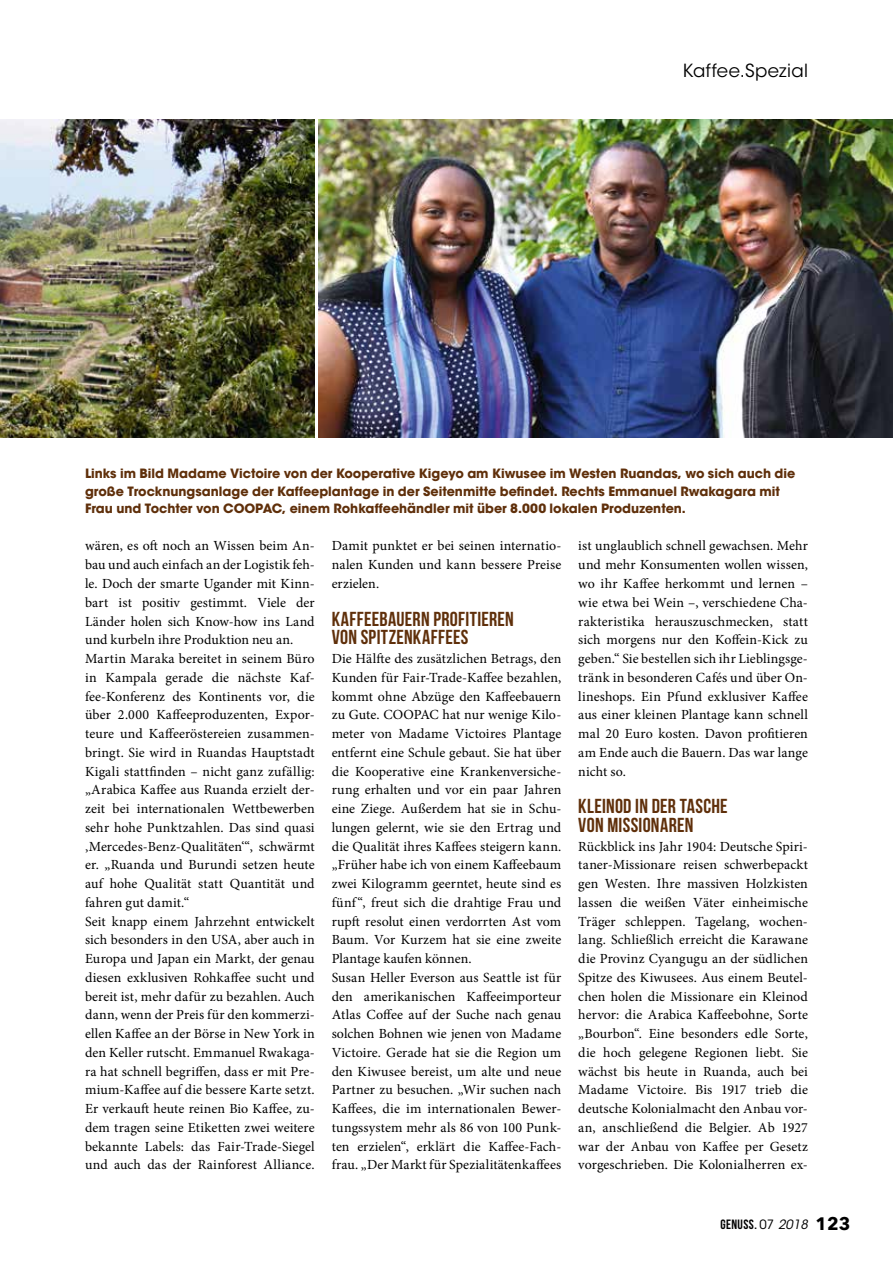
<style>
.page{position:relative;width:893px;height:1276px;background:#fff}
.page>*{position:absolute;margin:0;border:0;box-sizing:border-box;transform-origin:0 0}
.t1{font:700 20.25px/18.8px "Bebas Neue";letter-spacing:.015em;color:#5f2f0a}
.t2{font:18px "ITC Avant Garde Std";letter-spacing:.02em;color:#000}
.t3{font:13.95px/18.8px "Minion Pro";letter-spacing:.005em;color:#000;text-align:justify}
.t4{font:700 13.5px "Bebas Neue";letter-spacing:.03em;color:#000}
.t5{font:700 12.75px/17.2px "ITC Avant Garde Std";color:#5f2f0a}
.s1{font-family:"ITC Avant Garde Std";font-weight:400;font-size:12.75px}
.s2{font-family:"ITC Avant Garde Std";font-weight:400;font-style:italic;font-size:12.75px}
.s3{font-family:"Avenir Next";font-size:18px}
</style>
<div class="page">
<img style="left:319px;top:119px;width:574px;height:319px">
<img style="left:0;top:119px;width:315px;height:319px">
<p class="t2" style="left:683px;top:60px;width:127px">Kaffee.Spezial</p>
<p class="t5" style="left:85px;top:465px;width:712px">Links im Bild Madame Victoire von der Kooperative Kigeyo am Kiwusee im Westen Ruandas, wo sich auch die große Trocknungsanlage der Kaffeeplantage in der Seitenmitte befindet. Rechts Emmanuel Rwakagara mit<br>Frau und Tochter von COOPAC, einem Rohkaffeehändler mit über 8.000 lokalen Produzenten.</p>
<p class="t3" style="left:85px;top:537px;width:231px;text-align:left">wären, es oft noch an Wissen beim An&shy;bau und auch einfach an der Logistik feh&shy;le. Doch der smarte Ugander mit Kinn&shy;bart ist positiv gestimmt. Viele der Länder holen sich Know-how ins Land und kurbeln ihre Produktion neu an.<br>Martin Maraka bereitet in seinem Büro in Kampala gerade die nächste Kaf&shy;fee-Konferenz des Kontinents vor, die über 2.000 Kaffeeproduzenten, Expor&shy;teure und Kaffeeröstereien zusammen&shy;bringt. Sie wird in Ruandas Hauptstadt Kigali stattfinden – nicht ganz zufällig: „Arabica Kaffee aus Ruanda erzielt der&shy;zeit bei internationalen Wettbewerben sehr hohe Punktzahlen. Das sind quasi ‚Mercedes-Benz-Qualitäten‘“, schwärmt er. „Ruanda und Burundi setzen heute auf hohe Qualität statt Quantität und fahren gut damit.“<br>Seit knapp einem Jahrzehnt entwickelt sich besonders in den USA, aber auch in Europa und Japan ein Markt, der genau diesen exklusiven Rohkaffee sucht und bereit ist, mehr dafür zu bezahlen. Auch dann, wenn der Preis für den kommerzi&shy;ellen Kaffee an der Börse in New York in den Keller rutscht. Emmanuel Rwakaga&shy;ra hat schnell begriffen, dass er mit Pre&shy;mium-Kaffee auf die bessere Karte setzt.<br>Er verkauft heute reinen Bio Kaffee, zu&shy;dem tragen seine Etiketten zwei weitere bekannte Labels: das Fair-Trade-Siegel und auch das der Rainforest Alliance.</p>
<p class="t3" style="left:332px;top:537px;width:231px">Damit punktet er bei seinen internatio&shy;nalen Kunden und kann bessere Preise erzielen.</p>
<h1 class="t1" style="left:332px;top:609px;width:184px">KAFFEEBAUERN PROFITIEREN<br>VON SPITZENKAFFEES</h1>
<p class="t3" style="left:332px;top:649px;width:231px;text-align:left">Die Hälfte des zusätzlichen Betrags, den Kunden für Fair-Trade-Kaffee bezahlen, kommt ohne Abzüge den Kaffeebauern zu Gute. COOPAC hat nur wenige Kilo&shy;meter von Madame Victoires Plantage entfernt eine Schule gebaut. Sie hat über die Kooperative eine Krankenversiche&shy;rung erhalten und vor ein paar Jahren eine Ziege. Außerdem hat sie in Schu&shy;lungen gelernt, wie sie den Ertrag und die Qualität ihres Kaffees steigern kann. „Früher habe ich von einem Kaffeebaum zwei Kilogramm geerntet, heute sind es fünf“, freut sich die drahtige Frau und rupft resolut einen verdorrten Ast vom Baum. Vor Kurzem hat sie eine zweite Plantage kaufen können.<br>Susan Heller Everson aus Seattle ist für den amerikanischen Kaffeeimporteur Atlas Coffee auf der Suche nach genau solchen Bohnen wie jenen von Madame Victoire. Gerade hat sie die Region um den Kiwusee bereist, um alte und neue Partner zu besuchen. „Wir suchen nach Kaffees, die im internationalen Bewer&shy;tungssystem mehr als 86 von 100 Punk&shy;ten erzielen“, erklärt die Kaffee-Fach&shy;frau. „Der Markt für Spezialitätenkaffees</p>
<p class="t3" style="left:578px;top:537px;width:231px">ist unglaublich schnell gewachsen. Mehr und mehr Konsumenten wollen wissen, wo ihr Kaffee herkommt und lernen – wie etwa bei Wein –, verschiedene Cha&shy;rakteristika herauszuschmecken, statt sich morgens nur den Koffein-Kick zu geben.“ Sie bestellen sich ihr Lieblingsge&shy;tränk in besonderen Cafés und über On&shy;lineshops. Ein Pfund exklusiver Kaffee aus einer kleinen Plantage kann schnell mal 20 Euro kosten. Davon profitieren am Ende auch die Bauern. Das war lange nicht so.</p>
<h1 class="t1" style="left:578px;top:796px;width:151px">KLEINOD IN DER TASCHE<br>VON MISSIONAREN</h1>
<p class="t3" style="left:578px;top:837px;width:231px">Rückblick ins Jahr 1904: Deutsche Spiri&shy;taner-Missionare reisen schwerbepackt gen Westen. Ihre massiven Holzkisten lassen die weißen Väter einheimische Träger schleppen. Tagelang, wochen&shy;lang. Schließlich erreicht die Karawane die Provinz Cyangugu an der südlichen Spitze des Kiwusees. Aus einem Beutel&shy;chen holen die Missionare ein Kleinod hervor: die Arabica Kaffeebohne, Sorte „Bourbon“. Eine besonders edle Sorte, die hoch gelegene Regionen liebt. Sie wächst bis heute in Ruanda, auch bei Madame Victoire. Bis 1917 trieb die deutsche Kolonialmacht den Anbau vor&shy;an, anschließend die Belgier. Ab 1927 war der Anbau von Kaffee per Gesetz vorgeschrieben. Die Kolonialherren ex-</p>
<p class="t4" style="left:720px;top:1216px;width:132px">GENUSS. <span class="s1">07</span> <span class="s2">2018</span> <span class="s3">123</span></p>
</div>
